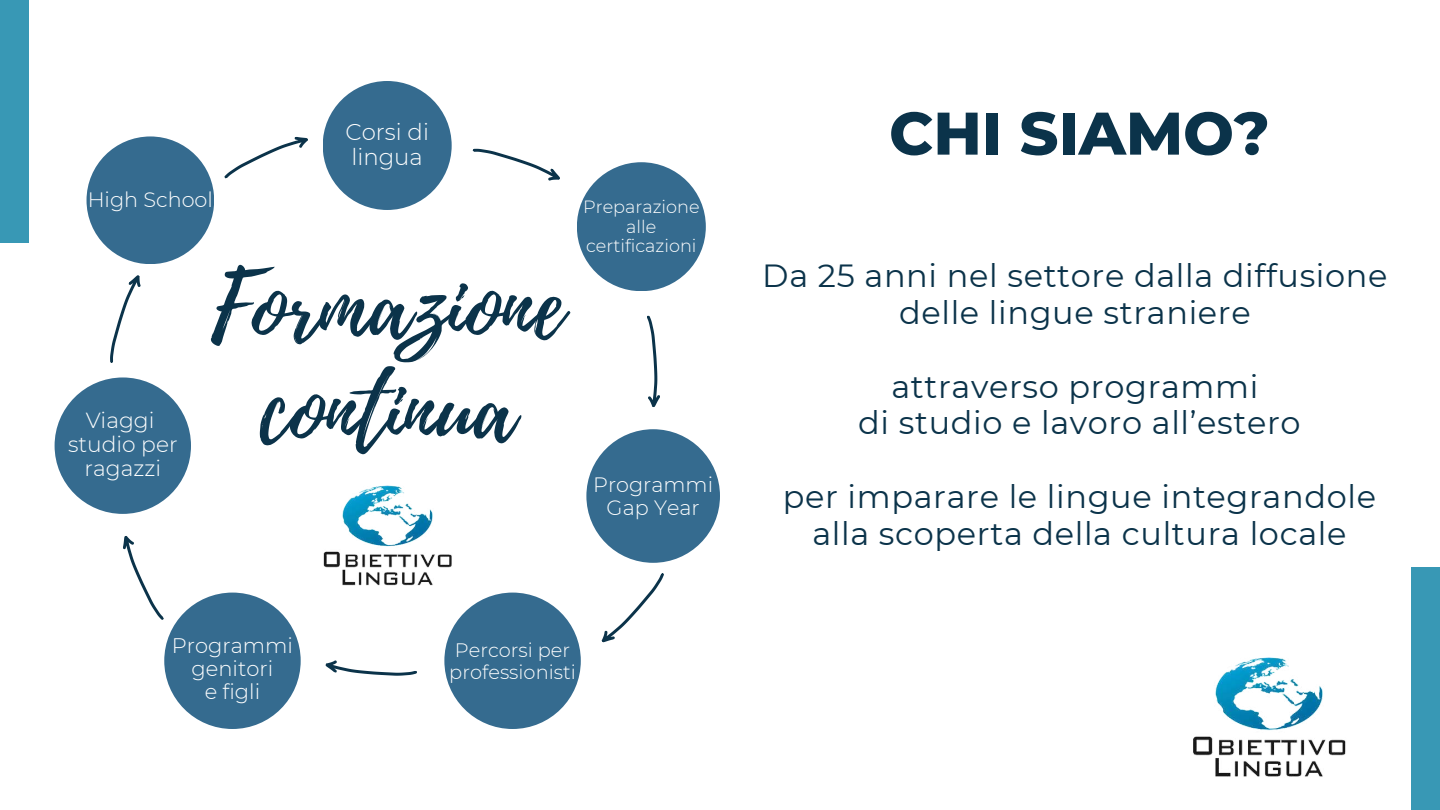
<style>
.page{position:relative;width:1440px;height:810px;background:#fff}
.page>*{position:absolute;margin:0;border:0;box-sizing:border-box;transform-origin:0 0}
.t1{font:93.4px/103.5px "Playlist Script";color:#0b334a;text-align:center}
.t2{font:800 60px "Montserrat";color:#0b334a}
.t3{font:32px/36.8px "Montserrat";letter-spacing:.02em;color:#0b334a;text-align:center}
.t4{font:300 22.8px/24.9px "Montserrat";color:#fff}
.t5{font:300 21.8px/24.1px "Montserrat";color:#fff;text-align:center}
.t6{font:300 21px/23.2px "Montserrat";color:#fff;text-align:center}
.t7{font:300 20.8px "Montserrat";color:#fff}
.t8{font:300 20.7px/22.6px "Montserrat";color:#fff;text-align:center}
.t9{font:300 19.4px/21.5px "Montserrat";color:#fff}
.t10{font:300 17.7px/19.5px "Montserrat";color:#fff;text-align:center}
</style>
<div class="page">
<svg style="left:472px;top:148px;width:88px;height:33px"></svg>
<div style="left:323px;top:81px;width:129px;height:129px;background:#356b8f;border-radius:50%"></div>
<div style="left:577px;top:162px;width:129px;height:129px;background:#356b8f;border-radius:50%"></div>
<svg style="left:647px;top:315px;width:13px;height:92px"></svg>
<div style="left:586px;top:429px;width:134px;height:134px;background:#356b8f;border-radius:50%"></div>
<svg style="left:601px;top:573px;width:63px;height:70px"></svg>
<div style="left:444px;top:593px;width:137px;height:136px;background:#356b8f;border-radius:50%"></div>
<svg style="left:325px;top:660px;width:92px;height:16px"></svg>
<div style="left:164px;top:593px;width:137px;height:136px;background:#356b8f;border-radius:50%"></div>
<svg style="left:123px;top:536px;width:41px;height:84px"></svg>
<div style="left:55px;top:377px;width:136px;height:137px;background:#356b8f;border-radius:50%"></div>
<svg style="left:110px;top:275px;width:31px;height:88px"></svg>
<div style="left:87px;top:136px;width:127px;height:128px;background:#356b8f;border-radius:50%"></div>
<svg style="left:224px;top:136px;width:84px;height:43px"></svg>
<img style="left:323px;top:485px;width:129px;height:101px">
<div style="left:0;top:0;width:29px;height:243px;background:#3898b5"></div>
<div style="left:1411px;top:567px;width:29px;height:243px;background:#3898b5"></div>
<img style="left:1193px;top:657px;width:153px;height:120px">
<p class="t7" style="left:88px;top:187px;width:127px">High School</p>
<p class="t4" style="left:345px;top:119px;width:85px">Corsi di lingua</p>
<h2 class="t2" style="left:889px;top:97px;width:382px">CHI SIAMO?</h2>
<p class="t10" style="left:583px;top:197px;width:118px">Preparazione alle certificazioni</p>
<p class="t5" style="left:68px;top:408px;width:111px">Viaggi studio per ragazzi</p>
<h1 class="t1" style="left:211px;top:258px;width:354px">Formazione continua</h1>
<p class="t8" style="left:593px;top:473px;width:121px">Programmi<br>Gap Year</p>
<p class="t6" style="left:172px;top:634px;width:123px">Programmi genitori<br>e figli</p>
<p class="t9" style="left:449px;top:639px;width:128px">Percorsi per professionisti</p>
<p class="t3" style="left:762px;top:257px;width:627px">Da 25 anni nel settore dalla diffusione delle lingue straniere</p>
<p class="t3" style="left:858px;top:368px;width:444px">attraverso programmi<br>di studio e lavoro all’estero</p>
<p class="t3" style="left:783px;top:478px;width:595px">per imparare le lingue integrandole alla scoperta della cultura locale</p>
</div>
